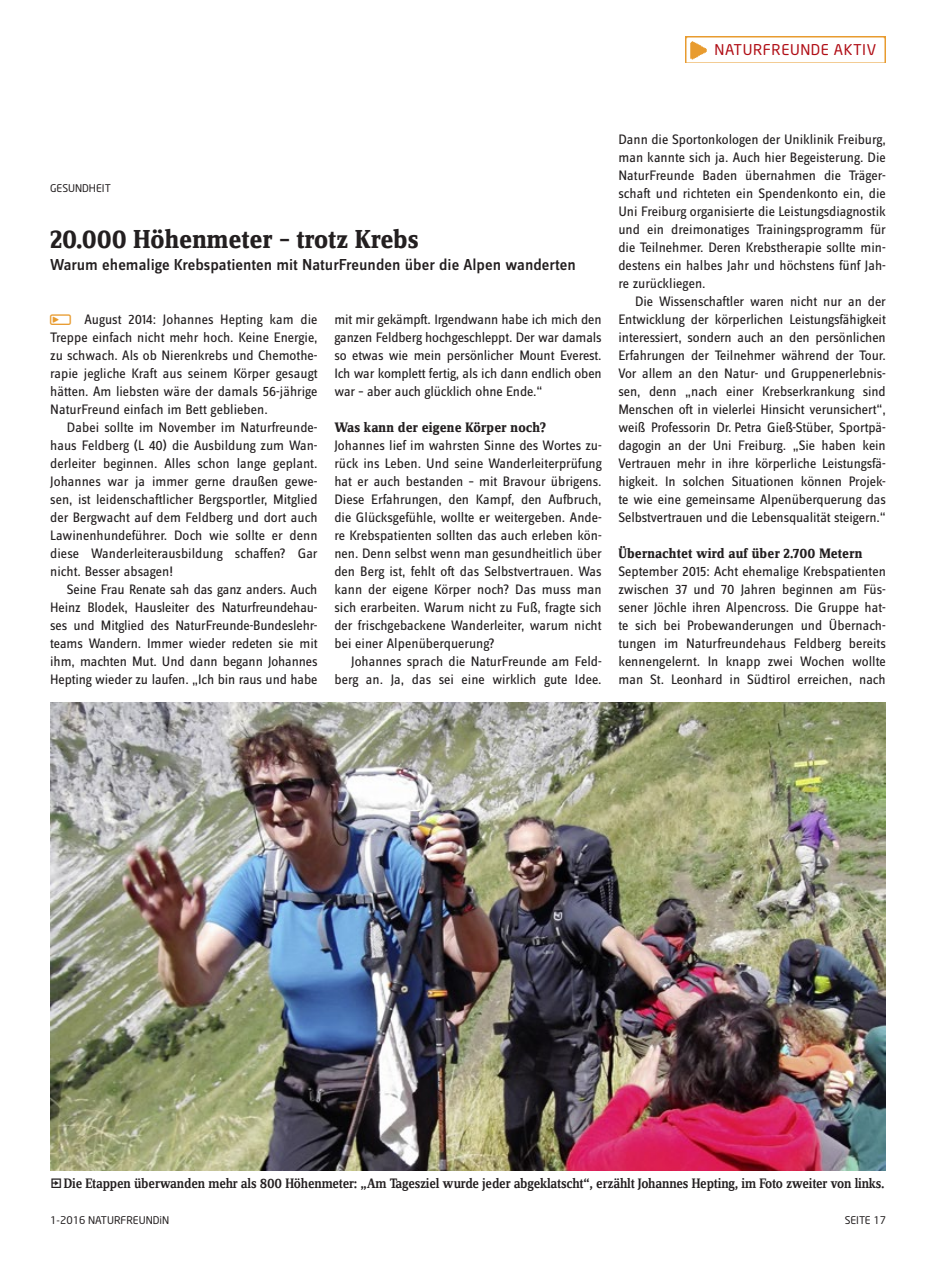
<style>
.page{position:relative;width:936px;height:1263px;background:#fff}
.page>*{position:absolute;margin:0;border:0;box-sizing:border-box;transform-origin:0 0}
.t1{font:27px "Zine Serif Dis OT Bld";color:#231f20}
.t2{font:500 16.5px "Zine Sans Dis OT";color:#231f20}
.t3{font:14.7px "Neo Sans";letter-spacing:.04em;color:#b00d15}
.t4{font:14.25px/18px "Zine Sans Dis OT";color:#231f20;text-align:justify}
.t5{font:500 14.25px "Zine Serif Dis OT";letter-spacing:-.015em;color:#231f20}
.t6{font:14.25px "Zine Serif Dis OT Bld";letter-spacing:.01em;color:#231f20}
.t7{font:10.5px "Neo Sans";color:#231f20}
.s1{font-family:"NF Dfont Logo Und Specials";font-size:16.5px;color:#e89b2f}
</style>
<div class="page">
<img style="left:685px;top:36px;width:200px;height:27px">
<img style="left:50px;top:702px;width:835px;height:468px">
<p class="t3" style="left:714px;top:41px;width:163px">NATURFREUNDE AKTIV</p>
<p class="t7" style="left:50px;top:181px;width:62px">GESUNDHEIT</p>
<h1 class="t1" style="left:50px;top:225px;width:370px">20.000 Höhenmeter – trotz Krebs</h1>
<p class="t2" style="left:50px;top:256px;width:527px">Warum ehemalige Krebspatienten mit NaturFreunden über die Alpen wanderten</p>
<p class="t4" style="left:50px;top:311px;width:269px"><span class="s1">b</span>August 2014: Johannes Hepting kam die Treppe einfach nicht mehr hoch. Keine Energie, zu schwach. Als ob Nierenkrebs und Chemothe&shy;rapie jegliche Kraft aus seinem Körper gesaugt hätten. Am liebsten wäre der damals 56-jährige NaturFreund einfach im Bett geblieben.</p>
<p class="t4" style="left:50px;top:419px;width:269px;text-indent:17px">Dabei sollte im November im Naturfreunde&shy;haus Feldberg (L 40) die Ausbildung zum Wan&shy;derleiter beginnen. Alles schon lange geplant.<br>Johannes war ja immer gerne draußen gewe&shy;sen, ist leidenschaftlicher Bergsportler, Mitglied der Bergwacht auf dem Feldberg und dort auch Lawinenhundeführer. Doch wie sollte er denn diese Wanderleiterausbildung schaffen? Gar nicht. Besser absagen!</p>
<p class="t4" style="left:50px;top:581px;width:269px;text-indent:17px">Seine Frau Renate sah das ganz anders. Auch Heinz Blodek, Hausleiter des Naturfreundehau&shy;ses und Mitglied des NaturFreunde-Bundeslehr&shy;teams Wandern. Immer wieder redeten sie mit ihm, machten Mut. Und dann begann Johannes Hepting wieder zu laufen. „Ich bin raus und habe</p>
<p class="t4" style="left:334px;top:311px;width:269px">mit mir gekämpft. Irgendwann habe ich mich den ganzen Feldberg hochgeschleppt. Der war damals so etwas wie mein persönlicher Mount Everest.<br>Ich war komplett fertig, als ich dann endlich oben war – aber auch glücklich ohne Ende.“</p>
<p class="t6" style="left:334px;top:420px;width:213px">Was kann der eigene Körper noch?</p>
<p class="t4" style="left:334px;top:437px;width:269px">Johannes lief im wahrsten Sinne des Wortes zu&shy;rück ins Leben. Und seine Wanderleiterprüfung hat er auch bestanden – mit Bravour übrigens.<br>Diese Erfahrungen, den Kampf, den Aufbruch, die Glücksgefühle, wollte er weitergeben. Ande&shy;re Krebspatienten sollten das auch erleben kön&shy;nen. Denn selbst wenn man gesundheitlich über den Berg ist, fehlt oft das Selbstvertrauen. Was kann der eigene Körper noch? Das muss man sich erarbeiten. Warum nicht zu Fuß, fragte sich der frischgebackene Wanderleiter, warum nicht bei einer Alpenüberquerung?</p>
<p class="t4" style="left:334px;top:653px;width:269px;text-align:right">Johannes sprach die NaturFreunde am Feld&shy;berg an. Ja, das sei eine wirklich gute Idee.</p>
<p class="t4" style="left:618px;top:131px;width:269px">Dann die Sportonkologen der Uniklinik Freiburg, man kannte sich ja. Auch hier Begeisterung. Die NaturFreunde Baden übernahmen die Träger&shy;schaft und richteten ein Spendenkonto ein, die Uni Freiburg organisierte die Leistungsdiagnostik und ein dreimonatiges Trainingsprogramm für die Teilnehmer. Deren Krebstherapie sollte min&shy;destens ein halbes Jahr und höchstens fünf Jah&shy;re zurückliegen.</p>
<p class="t4" style="left:618px;top:293px;width:269px;text-indent:17px">Die Wissenschaftler waren nicht nur an der Entwicklung der körperlichen Leistungsfähigkeit interessiert, sondern auch an den persönlichen Erfahrungen der Teilnehmer während der Tour.<br>Vor allem an den Natur- und Gruppenerlebnis&shy;sen, denn „nach einer Krebserkrankung sind Menschen oft in vielerlei Hinsicht verunsichert“, weiß Professorin Dr. Petra Gieß-Stüber, Sportpä&shy;dagogin an der Uni Freiburg. „Sie haben kein Vertrauen mehr in ihre körperliche Leistungsfä&shy;higkeit. In solchen Situationen können Projek&shy;te wie eine gemeinsame Alpenüberquerung das Selbstvertrauen und die Lebensqualität steigern.“</p>
<p class="t6" style="left:618px;top:546px;width:245px">Übernachtet wird auf über 2.700 Metern</p>
<p class="t4" style="left:618px;top:563px;width:269px">September 2015: Acht ehemalige Krebspatienten zwischen 37 und 70 Jahren beginnen am Füs&shy;sener Jöchle ihren Alpencross. Die Gruppe hat&shy;te sich bei Probewanderungen und Übernach&shy;tungen im Naturfreundehaus Feldberg bereits kennengelernt. In knapp zwei Wochen wollte man St. Leonhard in Südtirol erreichen, nach</p>
<p class="t5" style="left:50px;top:1176px;width:836px">ŇDie Etappen überwanden mehr als 800 Höhenmeter: „Am Tagesziel wurde jeder abgeklatscht“, erzählt Johannes Hepting, im Foto zweiter von links.</p>
<p class="t7" style="left:50px;top:1214px;width:121px">1-2016 NATURFREUNDiN</p>
<p class="t7" style="left:844px;top:1214px;width:43px">SEITE 17</p>
</div>
